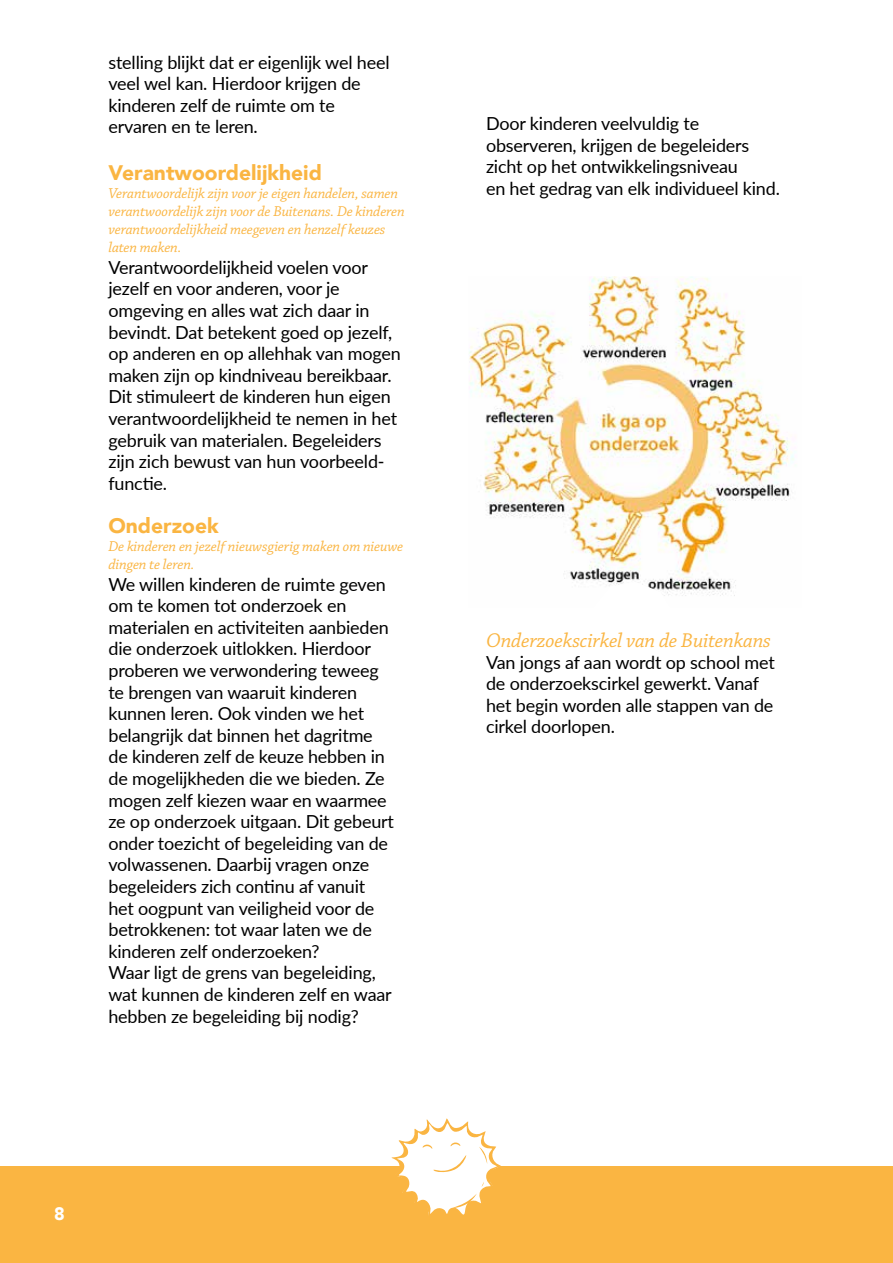
<style>
.page{position:relative;width:893px;height:1263px;background:#fff}
.page>*{position:absolute;margin:0;border:0;box-sizing:border-box;transform-origin:0 0}
.t1{font:italic 21px "Chaparral Pro";letter-spacing:-.01em;color:#fab542}
.t2{font:900 21px "Avenir";color:#fab542}
.t3{font:18px/21.6px "Lato";letter-spacing:-.01em;color:#000}
.t4{font:900 18px "Avenir";color:#fff}
.t5{font:italic 15px/18px "Chaparral Pro";letter-spacing:-.01em;color:#fab542}
</style>
<div class="page">
<div style="left:0;top:1166px;width:893px;height:97px;background:#fab542"></div>
<svg style="left:391px;top:1118px;width:110px;height:97px"></svg>
<img style="left:469px;top:276px;width:325px;height:320px">
<p class="t3" style="left:108px;top:50px;width:283px">stelling blijkt dat er eigenlijk wel heel veel wel kan. Hierdoor krijgen de kinderen zelf de ruimte om te ervaren en te leren.</p>
<p class="t2" style="left:108px;top:155px;width:215px">Verantwoordelijkheid</p>
<p class="t5" style="left:108px;top:185px;width:298px">Verantwoordelijk zijn voor je eigen handelen, samen verantwoordelijk zijn voor de Buitenans. De kinderen verantwoordelijkheid meegeven en henzelf keuzes laten maken.</p>
<p class="t3" style="left:108px;top:256px;width:294px">Verantwoordelijkheid voelen voor jezelf en voor anderen, voor je omgeving en alles wat zich daar in bevindt. Dat betekent goed op jezelf, op anderen en op allehhak van mogen maken zijn op kindniveau bereikbaar.<br>Dit stimuleert de kinderen hun eigen verantwoordelijkheid te nemen in het gebruik van materialen. Begeleiders zijn zich bewust van hun voorbeeld&shy;functie.</p>
<p class="t2" style="left:108px;top:508px;width:112px">Onderzoek</p>
<p class="t5" style="left:108px;top:538px;width:296px">De kinderen en jezelf nieuwsgierig maken om nieuwe dingen te leren.</p>
<p class="t3" style="left:108px;top:572px;width:287px">We willen kinderen de ruimte geven om te komen tot onderzoek en materialen en activiteiten aanbieden die onderzoek uitlokken. Hierdoor proberen we verwondering teweeg te brengen van waaruit kinderen kunnen leren. Ook vinden we het belangrijk dat binnen het dagritme de kinderen zelf de keuze hebben in de mogelijkheden die we bieden. Ze mogen zelf kiezen waar en waarmee ze op onderzoek uitgaan. Dit gebeurt onder toezicht of begeleiding van de volwassenen. Daarbij vragen onze begeleiders zich continu af vanuit het oogpunt van veiligheid voor de betrokkenen: tot waar laten we de kinderen zelf onderzoeken?<br>Waar ligt de grens van begeleiding, wat kunnen de kinderen zelf en waar hebben ze begeleiding bij nodig?</p>
<p class="t4" style="left:54px;top:1198px;width:12px">8</p>
<p class="t3" style="left:486px;top:112px;width:295px">Door kinderen veelvuldig te observeren, krijgen de begeleiders zicht op het ontwikkelingsniveau<br>en het gedrag van elk individueel kind.</p>
<p class="t1" style="left:486px;top:629px;width:286px">Onderzoekscirkel van de Buitenkans</p>
<p class="t3" style="left:486px;top:650px;width:290px">Van jongs af aan wordt op school met de onderzoekscirkel gewerkt. Vanaf het begin worden alle stappen van de cirkel doorlopen.</p>
</div>
